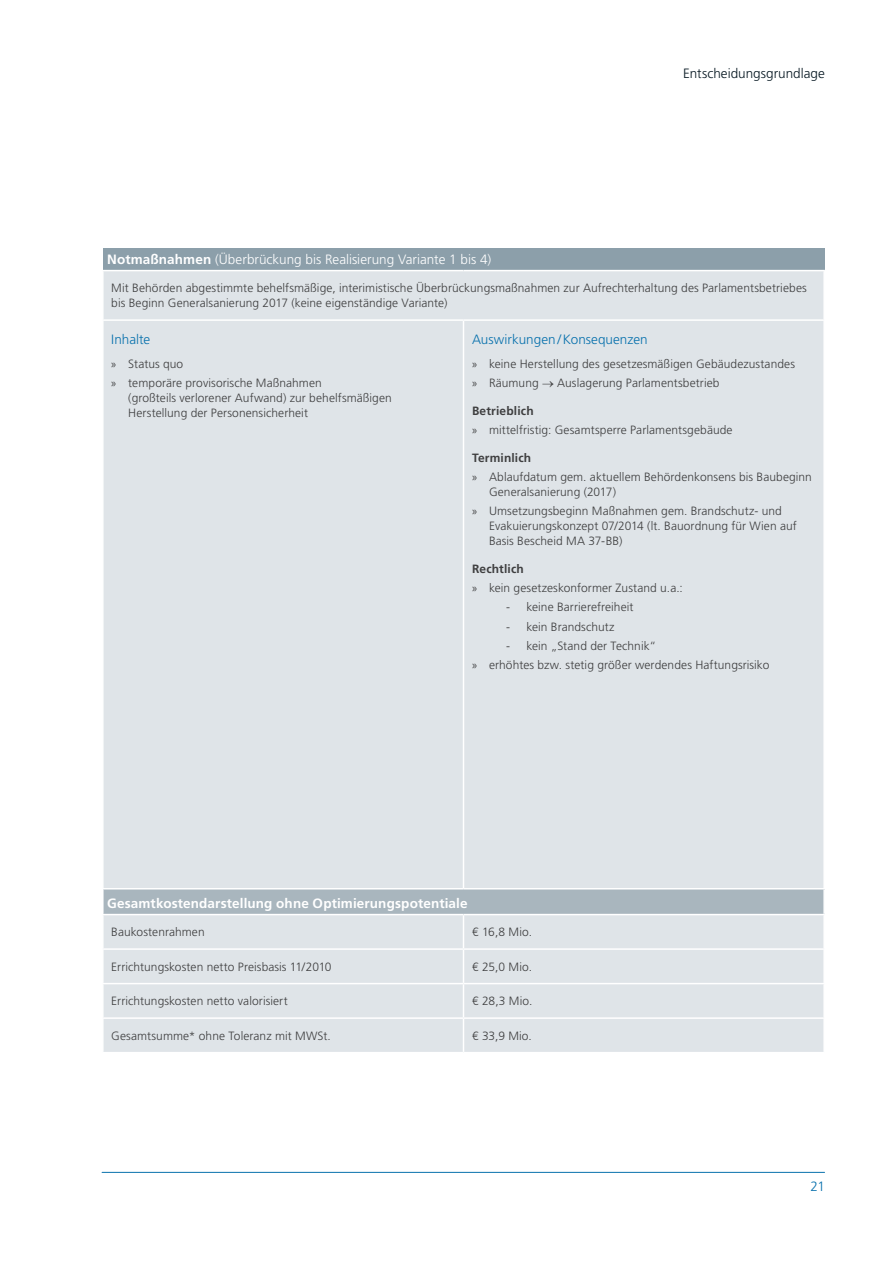
<style>
.page{position:relative;width:893px;height:1263px;background:#fff}
.page>*{position:absolute;margin:0;border:0;box-sizing:border-box;transform-origin:0 0}
.t1{font:300 13.5px "Frutiger";color:#fff}
.t2{font:700 13.5px "Frutiger";letter-spacing:.01em;color:#fff}
.t3{font:300 13.5px "Frutiger";color:#0871ad}
.t4{font:300 13.5px "Frutiger";color:#071822}
.t5{font:300 12px/15px "Frutiger";letter-spacing:.005em;color:#3e3e3f}
.t6{font:700 12px "Frutiger";letter-spacing:.015em;color:#3e3e3f}
.t7{font:12px "Myriad Pro";color:#3e3e3f}
.s1{font-weight:700}
.s2{font-family:"Myriad Pro";font-weight:400}
</style>
<div class="page">
<hr style="left:102px;top:1172px;width:723px;height:1px;background:#0871ad">
<div style="left:103px;top:248px;width:721px;height:23px;background:#8c9faa"></div>
<div style="left:104px;top:271px;width:719px;height:781px;background:#dfe4e8"></div>
<div style="left:103px;top:889px;width:721px;height:25px;background:#a9b6be"></div>
<hr style="left:102px;top:888px;width:361px;height:1px;background:#fff">
<hr style="left:463px;top:888px;width:362px;height:1px;background:#fff">
<hr style="left:102px;top:270px;width:361px;height:1px;background:#fff">
<hr style="left:463px;top:270px;width:362px;height:1px;background:#fff">
<hr style="left:102px;top:319px;width:361px;height:2px;background:#fff">
<hr style="left:463px;top:319px;width:362px;height:2px;background:#fff">
<hr style="left:463px;top:321px;width:1px;height:567px;background:#fff">
<hr style="left:463px;top:915px;width:1px;height:33px;background:#fff">
<hr style="left:102px;top:948px;width:361px;height:2px;background:#fff">
<hr style="left:463px;top:948px;width:362px;height:2px;background:#fff">
<hr style="left:463px;top:950px;width:1px;height:33px;background:#fff">
<hr style="left:102px;top:983px;width:361px;height:1px;background:#fff">
<hr style="left:463px;top:983px;width:362px;height:1px;background:#fff">
<hr style="left:463px;top:984px;width:1px;height:33px;background:#fff">
<hr style="left:102px;top:1017px;width:361px;height:2px;background:#fff">
<hr style="left:463px;top:1017px;width:362px;height:2px;background:#fff">
<hr style="left:463px;top:1019px;width:1px;height:33px;background:#fff">
<hr style="left:102px;top:889px;width:2px;height:25px;background:#fff">
<hr style="left:823px;top:889px;width:2px;height:25px;background:#fff">
<hr style="left:102px;top:914px;width:361px;height:1px;background:#fff">
<hr style="left:463px;top:914px;width:362px;height:1px;background:#fff">
<p class="t4" style="left:683px;top:66px;width:143px">Entscheidungsgrundlage</p>
<h3 class="t1" style="left:107px;top:252px;width:386px"><span class="s1">Notmaßnahmen</span> (Überbrückung bis Realisierung Variante 1 bis 4)</h3>
<p class="t5" style="left:111px;top:281px;width:697px">Mit Behörden abgestimmte behelfsmäßige, interimistische Überbrückungsmaßnahmen zur Aufrechterhaltung des Parlamentsbetriebes bis Beginn Generalsanierung 2017 (keine eigenständige Variante)</p>
<p class="t3" style="left:111px;top:332px;width:41px">Inhalte</p>
<p class="t5" style="left:111px;top:356px;width:73px"><span class="s2">»</span> Status quo</p>
<p class="t5" style="left:128px;top:375px;width:265px;text-indent:-17px"><span class="s2">»</span> temporäre provisorische Maßnahmen<br>(großteils verlorener Aufwand) zur behelfsmäßigen<br>Herstellung der Personensicherheit</p>
<p class="t3" style="left:472px;top:332px;width:177px">Auswirkungen/Konsequenzen</p>
<p class="t5" style="left:472px;top:356px;width:325px"><span class="s2">»</span> keine Herstellung des gesetzesmäßigen Gebäudezustandes</p>
<p class="t5" style="left:472px;top:375px;width:249px"><span class="s2">»</span> Räumung → Auslagerung Parlamentsbetrieb</p>
<p class="t6" style="left:472px;top:403px;width:63px">Betrieblich</p>
<p class="t5" style="left:472px;top:422px;width:262px"><span class="s2">»</span> mittelfristig: Gesamtsperre Parlamentsgebäude</p>
<p class="t6" style="left:472px;top:450px;width:61px">Terminlich</p>
<p class="t5" style="left:489px;top:469px;width:324px;text-indent:-17px"><span class="s2">»</span> Ablaufdatum gem. aktuellem Behördenkonsens bis Baubeginn<br>Generalsanierung (2017)</p>
<p class="t5" style="left:489px;top:504px;width:309px;text-indent:-17px"><span class="s2">»</span> Umsetzungsbeginn Maßnahmen gem. Brandschutz- und<br>Evakuierungskonzept 07/2014 (lt. Bauordnung für Wien auf<br>Basis Bescheid MA 37-BB)</p>
<p class="t6" style="left:472px;top:562px;width:53px">Rechtlich</p>
<p class="t7" style="left:472px;top:581px;width:7px">»</p>
<p class="t5" style="left:489px;top:581px;width:195px">kein gesetzeskonformer Zustand u.a.:</p>
<p class="t5" style="left:506px;top:600px;width:129px">- keine Barrierefreiheit</p>
<p class="t5" style="left:506px;top:619px;width:110px">- kein Brandschutz</p>
<p class="t5" style="left:506px;top:638px;width:152px">- kein „Stand der Technik“</p>
<p class="t5" style="left:472px;top:658px;width:299px"><span class="s2">»</span> erhöhtes bzw. stetig größer werdendes Haftungsrisiko</p>
<p class="t2" style="left:107px;top:895px;width:362px">Gesamtkostendarstellung ohne Optimierungspotentiale</p>
<p class="t5" style="left:111px;top:925px;width:95px">Baukostenrahmen</p>
<p class="t5" style="left:472px;top:925px;width:62px">€ 16,8 Mio.</p>
<p class="t5" style="left:111px;top:959px;width:222px">Errichtungskosten netto Preisbasis 11/2010</p>
<p class="t5" style="left:472px;top:959px;width:62px">€ 25,0 Mio.</p>
<p class="t5" style="left:111px;top:994px;width:178px">Errichtungskosten netto valorisiert</p>
<p class="t5" style="left:472px;top:994px;width:62px">€ 28,3 Mio.</p>
<p class="t5" style="left:111px;top:1028px;width:221px">Gesamtsumme* ohne Toleranz mit MWSt.</p>
<p class="t5" style="left:472px;top:1028px;width:61px">€ 33,9 Mio.</p>
<p class="t3" style="left:810px;top:1178px;width:16px">21</p>
</div>
